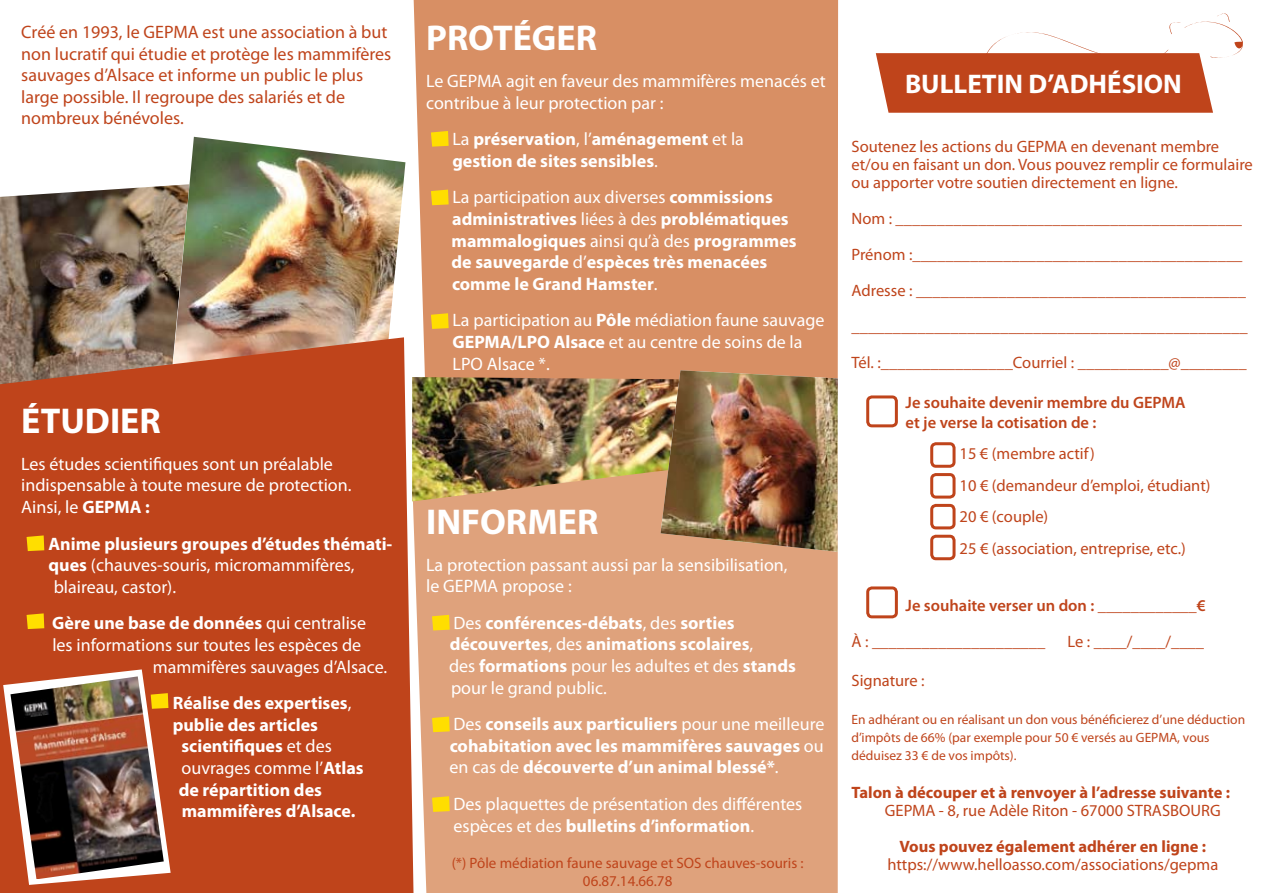
<style>
.page{position:relative;width:1263px;height:893px;background:#fff}
.page>*{position:absolute;margin:0;border:0;box-sizing:border-box;transform-origin:0 0}
.t1{font:700 36px "Myriad Pro";color:#fff}
.t2{font:700 27px "Myriad Pro";color:#fff}
.t3{font:700 18px/21.6px "Myriad Pro";color:#fff}
.t4{font:18px/21.6px "Myriad Pro";color:#fff}
.t5{font:18px/21.6px "Myriad Pro";color:#bf441b}
.t6{font:16.5px/36px "Myriad Pro";color:#bf441b}
.t7{font:600 16.5px/19.8px "Myriad Pro";color:#bf441b}
.t8{font:700 16.5px "Myriad Pro";color:#bf441b}
.t9{font:15px/18px "Myriad Pro";color:#bf441b;text-align:center}
.t10{font:13.5px/18px "Myriad Pro";color:#bf441b}
.s1{font-weight:700}
.s2{font-weight:400}
</style>
<div class="page">
<img style="left:0;top:185px;width:172px;height:152px">
<div style="left:414px;top:0;width:424px;height:377px;background:#d88f64"></div>
<div style="left:414px;top:501px;width:424px;height:392px;background:#dfa27c"></div>
<img style="left:172px;top:137px;width:233px;height:200px">
<div style="left:0;top:337px;width:414px;height:556px;background:#bf441b"></div>
<svg style="left:27px;top:535px;width:17px;height:16px"></svg>
<svg style="left:27px;top:613px;width:17px;height:16px"></svg>
<div style="left:930px;top:442px;width:25px;height:26px;border:3px solid #bf441b;border-radius:4px"></div>
<div style="left:930px;top:473px;width:25px;height:26px;border:3px solid #bf441b;border-radius:4px"></div>
<div style="left:930px;top:504px;width:25px;height:25px;border:3px solid #bf441b;border-radius:4px"></div>
<div style="left:930px;top:535px;width:25px;height:25px;border:3px solid #bf441b;border-radius:4px"></div>
<div style="left:866px;top:395px;width:32px;height:32px;border:3px solid #bf441b;border-radius:4px"></div>
<div style="left:866px;top:586px;width:32px;height:32px;border:3px solid #bf441b;border-radius:4px"></div>
<svg style="left:876px;top:13px;width:367px;height:100px"></svg>
<svg style="left:431px;top:190px;width:18px;height:15px"></svg>
<svg style="left:431px;top:313px;width:18px;height:16px"></svg>
<svg style="left:432px;top:716px;width:18px;height:16px"></svg>
<svg style="left:432px;top:796px;width:18px;height:16px"></svg>
<svg style="left:432px;top:615px;width:18px;height:15px"></svg>
<svg style="left:431px;top:131px;width:18px;height:16px"></svg>
<img style="left:3px;top:669px;width:168px;height:216px">
<img style="left:412px;top:377px;width:248px;height:124px">
<img style="left:660px;top:370px;width:178px;height:182px">
<p class="t5" style="left:21px;top:21px;width:372px">Créé en 1993, le GEPMA est une association à but non lucratif qui étudie et protège les mammifères sauvages d’Alsace et informe un public le plus large possible. Il regroupe des salariés et de nombreux bénévoles.</p>
<h1 class="t1" style="left:21px;top:397px;width:141px">ÉTUDIER</h1>
<p class="t4" style="left:21px;top:453px;width:332px">Les études scientifiques sont un préalable indispensable à toute mesure de protection.<br>Ainsi, le <span class="s1">GEPMA :</span></p>
<p class="t4" style="left:49px;top:532px;width:345px"><span class="s1">Anime plusieurs groupes d’études thémati&shy;ques</span> (chauves-souris, micromammifères, blaireau, castor).</p>
<p class="t3" style="left:52px;top:612px;width:315px">Gère une base de données <span class="s2">qui centralise</span></p>
<p class="t4" style="left:52px;top:634px;width:310px">les informations sur toutes les espèces de</p>
<p class="t4" style="left:153px;top:655px;width:236px">mammifères sauvages d’Alsace.</p>
<p class="t3" style="left:173px;top:692px;width:180px">Réalise des expertises<span class="s2">,</span></p>
<p class="t3" style="left:173px;top:713px;width:147px">publie des articles</p>
<p class="t3" style="left:181px;top:735px;width:152px">scientifiques <span class="s2">et des</span></p>
<p class="t4" style="left:182px;top:757px;width:184px">ouvrages comme l’<span class="s1">Atlas</span></p>
<p class="t3" style="left:179px;top:778px;width:145px">de répartition des</p>
<p class="t3" style="left:182px;top:800px;width:175px">mammifères d’Alsace.</p>
<h1 class="t1" style="left:426px;top:15px;width:172px">PROTÉGER</h1>
<p class="t4" style="left:426px;top:70px;width:401px">Le GEPMA agit en faveur des mammifères menacés et contribue à leur protection par :</p>
<p class="t3" style="left:452px;top:128px;width:293px"><span class="s2">La</span> préservation<span class="s2">, l’</span>aménagement <span class="s2">et la </span>gestion de sites sensibles<span class="s2">.</span></p>
<p class="t3" style="left:451px;top:186px;width:347px"><span class="s2">La participation aux diverses</span> commissions administratives <span class="s2">liées à des</span> problématiques mammalogiques <span class="s2">ainsi qu’à des</span> programmes de sauvegarde <span class="s2">d’</span>espèces très menacées comme le Grand Hamster<span class="s2">.</span></p>
<p class="t4" style="left:452px;top:309px;width:374px">La participation au <span class="s1">Pôle</span> médiation faune sauvage<br><span class="s1">GEPMA/LPO Alsace</span> et au centre de soins de la<br>LPO Alsace *.</p>
<h1 class="t1" style="left:426px;top:498px;width:174px">INFORMER</h1>
<p class="t4" style="left:426px;top:553px;width:363px">La protection passant aussi par la sensibilisation, le GEPMA propose :</p>
<p class="t3" style="left:449px;top:611px;width:348px"><span class="s2">Des</span> conférences-débats<span class="s2">, des</span> sorties découvertes<span class="s2">, des</span> animations scolaires<span class="s2">,<br>des</span> formations <span class="s2">pour les adultes et des</span> stands <span class="s2">pour le grand public.</span></p>
<p class="t3" style="left:449px;top:713px;width:376px;text-align:justify"><span class="s2">Des</span> conseils aux particuliers <span class="s2">pour une meilleure </span>cohabitation avec les mammifères sauvages <span class="s2">ou en cas de</span> découverte d’un animal blessé*<span class="s2">.</span></p>
<p class="t4" style="left:453px;top:793px;width:350px">Des plaquettes de présentation des différentes espèces et des <span class="s1">bulletins d’information</span>.</p>
<p class="t9" style="left:452px;top:853px;width:353px">(*) Pôle médiation faune sauvage et SOS chauves-souris :<br>06.87.14.66.78</p>
<h2 class="t2" style="left:905px;top:67px;width:278px">BULLETIN D’ADHÉSION</h2>
<p class="t6" style="left:851px;top:137px;width:403px;line-height:18px">Soutenez les actions du GEPMA en devenant membre et/ou en faisant un don. Vous pouvez remplir ce formulaire ou apporter votre soutien directement en ligne.</p>
<p class="t6" style="left:851px;top:200px;width:397px">Nom : __________________________________________ Prénom :________________________________________ Adresse : ________________________________________ ________________________________________________ Tél. :________________Courriel : ___________@________</p>
<p class="t7" style="left:905px;top:392px;width:282px">Je souhaite devenir membre du GEPMA et je verse la cotisation de :</p>
<p class="t6" style="left:959px;top:437px;width:252px;line-height:31.5px">15 € (membre actif)<br>10 € (demandeur d’emploi, étudiant)<br>20 € (couple)<br>25 € (association, entreprise, etc.)</p>
<p class="t7" style="left:905px;top:595px;width:302px">Je souhaite verser un don : ____________€</p>
<p class="t6" style="left:851px;top:623px;width:195px">À : _____________________</p>
<p class="t6" style="left:1067px;top:623px;width:138px">Le : ____/____/____</p>
<p class="t6" style="left:851px;top:662px;width:75px">Signature :</p>
<p class="t10" style="left:851px;top:710px;width:395px">En adhérant ou en réalisant un don vous bénéficierez d’une déduction d’impôts de 66% (par exemple pour 50 € versés au GEPMA, vous déduisez 33 € de vos impôts).</p>
<p class="t8" style="left:851px;top:781px;width:380px">Talon à découper et à renvoyer à l’adresse suivante :</p>
<p class="t6" style="left:885px;top:792px;width:337px">GEPMA - 8, rue Adèle Riton - 67000 STRASBOURG</p>
<p class="t8" style="left:899px;top:835px;width:308px">Vous pouvez également adhérer en ligne :</p>
<p class="t6" style="left:887px;top:846px;width:332px">https://www.helloasso.com/associations/gepma</p>
</div>
